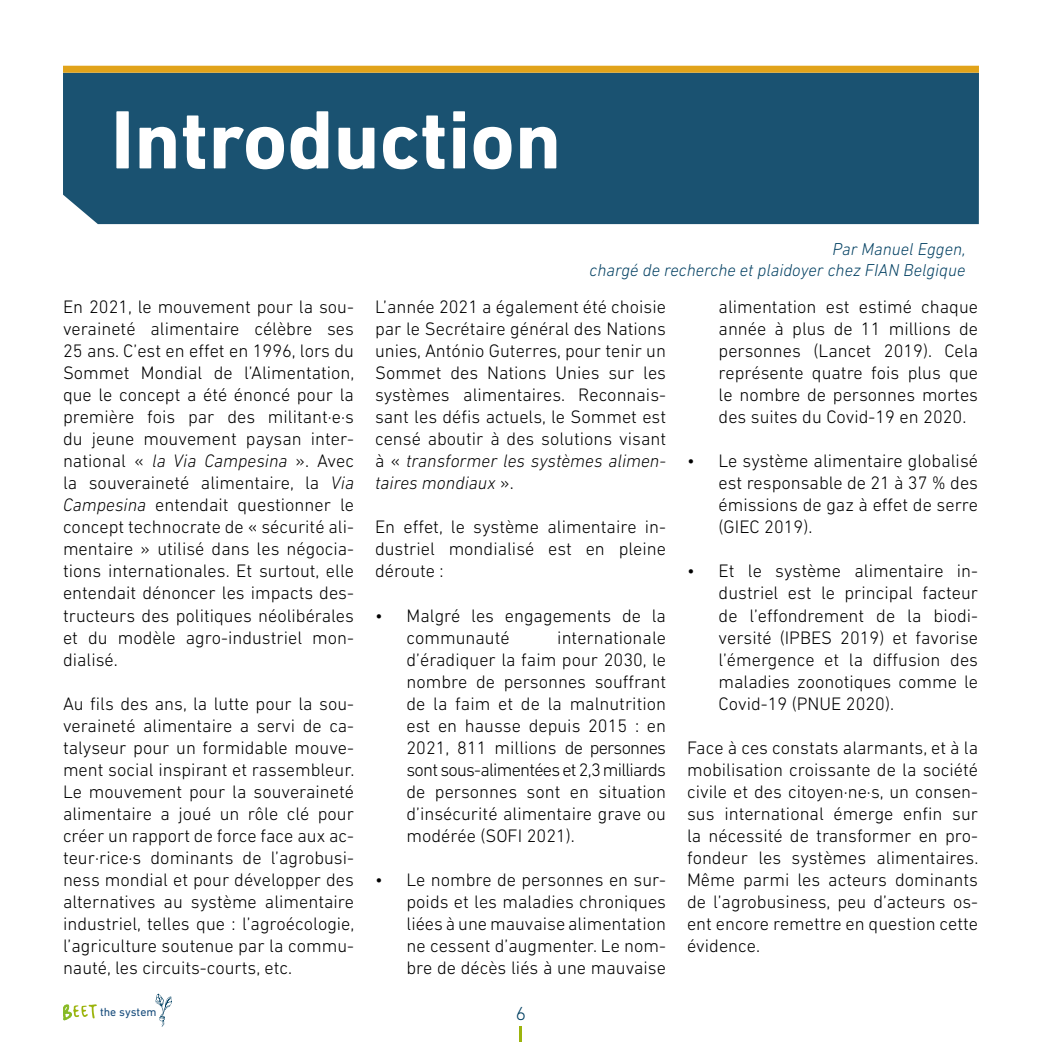
<style>
.page{position:relative;width:1042px;height:1042px;background:#fff}
.page>*{position:absolute;margin:0;border:0;box-sizing:border-box;transform-origin:0 0}
.t1{font:700 84px "DIN Next LT Pro";color:#fff}
.t2{font:300 19.25px "DIN Next LT Pro";color:#003f61}
.t3{font:300 18.38px/22.1px "DIN Next LT Pro";color:#000;text-align:justify}
.t4{font:italic 300 17.5px/21px "DIN Next LT Pro";color:#003f61;text-align:right}
.t5{font:11.9px "DIN Next LT Pro";color:#164b7b}
.s1{font-style:italic}
</style>
<div class="page">
<svg style="left:520px;top:1026px;width:2px;height:16px"></svg>
<svg style="left:63px;top:1004px;width:34px;height:16px"></svg>
<svg style="left:155px;top:993px;width:17px;height:33px"></svg>
<div style="left:63px;top:73px;width:916px;height:151px;background:#1a5271"></div>
<div style="left:63px;top:66px;width:916px;height:7px;background:#e1a31a"></div>
<h1 class="t1" style="left:111px;top:91px;width:452px">Introduction</h1>
<p class="t4" style="left:589px;top:238px;width:378px">Par Manuel Eggen,<br>chargé de recherche et plaidoyer chez FIAN Belgique</p>
<p class="t3" style="left:63px;top:295px;width:293px">En 2021, le mouvement pour la sou&shy;veraineté alimentaire célèbre ses 25 ans. C’est en effet en 1996, lors du Sommet Mondial de l’Alimentation, que le concept a été énoncé pour la première fois par des militant·e·s du jeune mouvement paysan inter&shy;national « <span class="s1">la Via Campesina</span> ». Avec la souveraineté alimentaire, la <span class="s1">Via Campesina</span> entendait questionner le concept technocrate de « sécurité ali&shy;mentaire » utilisé dans les négocia&shy;tions internationales. Et surtout, elle entendait dénoncer les impacts des&shy;tructeurs des politiques néolibérales et du modèle agro-industriel mon&shy;dialisé.</p>
<p class="t3" style="left:63px;top:692px;width:293px">Au fils des ans, la lutte pour la sou&shy;veraineté alimentaire a servi de ca&shy;talyseur pour un formidable mouve&shy;ment social inspirant et rassembleur.<br>Le mouvement pour la souveraineté alimentaire a joué un rôle clé pour créer un rapport de force face aux ac&shy;teur·rice·s dominants de l’agrobusi&shy;ness mondial et pour développer des alternatives au système alimentaire industriel, telles que : l’agroécologie, l’agriculture soutenue par la commu&shy;nauté, les circuits-courts, etc.</p>
<p class="t3" style="left:375px;top:295px;width:292px">L’année 2021 a également été choisie par le Secrétaire général des Nations unies, António Guterres, pour tenir un Sommet des Nations Unies sur les systèmes alimentaires. Reconnais&shy;sant les défis actuels, le Sommet est censé aboutir à des solutions visant à « <span class="s1">transformer les systèmes alimen&shy;taires mondiaux</span> ».</p>
<p class="t3" style="left:375px;top:516px;width:292px">En effet, le système alimentaire in&shy;dustriel mondialisé est en pleine déroute :</p>
<p class="t3" style="left:406px;top:604px;width:261px;text-indent:-31px">• Malgré les engagements de la communauté</p>
<p class="t3" style="left:406px;top:626px;width:261px;text-indent:151px">internationale d’éradiquer la faim pour 2030, le nombre de personnes souffrant de la faim et de la malnutrition est en hausse depuis 2015 : en 2021, 811 millions de personnes sont sous-alimentées et 2,3 milliards de personnes sont en situation d’insécurité alimentaire grave ou modérée (SOFI 2021).</p>
<p class="t3" style="left:406px;top:868px;width:261px;text-indent:-31px">• Le nombre de personnes en sur&shy;poids et les maladies chroniques liées à une mauvaise alimentation ne cessent d’augmenter. Le nom&shy;bre de décès liés à une mauvaise</p>
<p class="t5" style="left:100px;top:1005px;width:58px">the system</p>
<p class="t2" style="left:516px;top:1002px;width:12px">6</p>
<p class="t3" style="left:718px;top:295px;width:261px">alimentation est estimé chaque année à plus de 11 millions de personnes (Lancet 2019). Cela représente quatre fois plus que le nombre de personnes mortes des suites du Covid-19 en 2020.</p>
<p class="t3" style="left:718px;top:450px;width:261px;text-indent:-31px">• Le système alimentaire globalisé est responsable de 21 à 37 % des émissions de gaz à effet de serre (GIEC 2019).</p>
<p class="t3" style="left:718px;top:560px;width:261px;text-indent:-31px">• Et le système alimentaire in&shy;dustriel est le principal facteur de l’effondrement de la biodi&shy;versité (IPBES 2019) et favorise l’émergence et la diffusion des maladies zoonotiques comme le Covid-19 (PNUE 2020).</p>
<p class="t3" style="left:687px;top:736px;width:293px">Face à ces constats alarmants, et à la mobilisation croissante de la société civile et des citoyen·ne·s, un consen&shy;sus international émerge enfin sur la nécessité de transformer en pro&shy;fondeur les systèmes alimentaires.<br>Même parmi les acteurs dominants de l’agrobusiness, peu d’acteurs os&shy;ent encore remettre en question cette évidence.</p>
</div>
